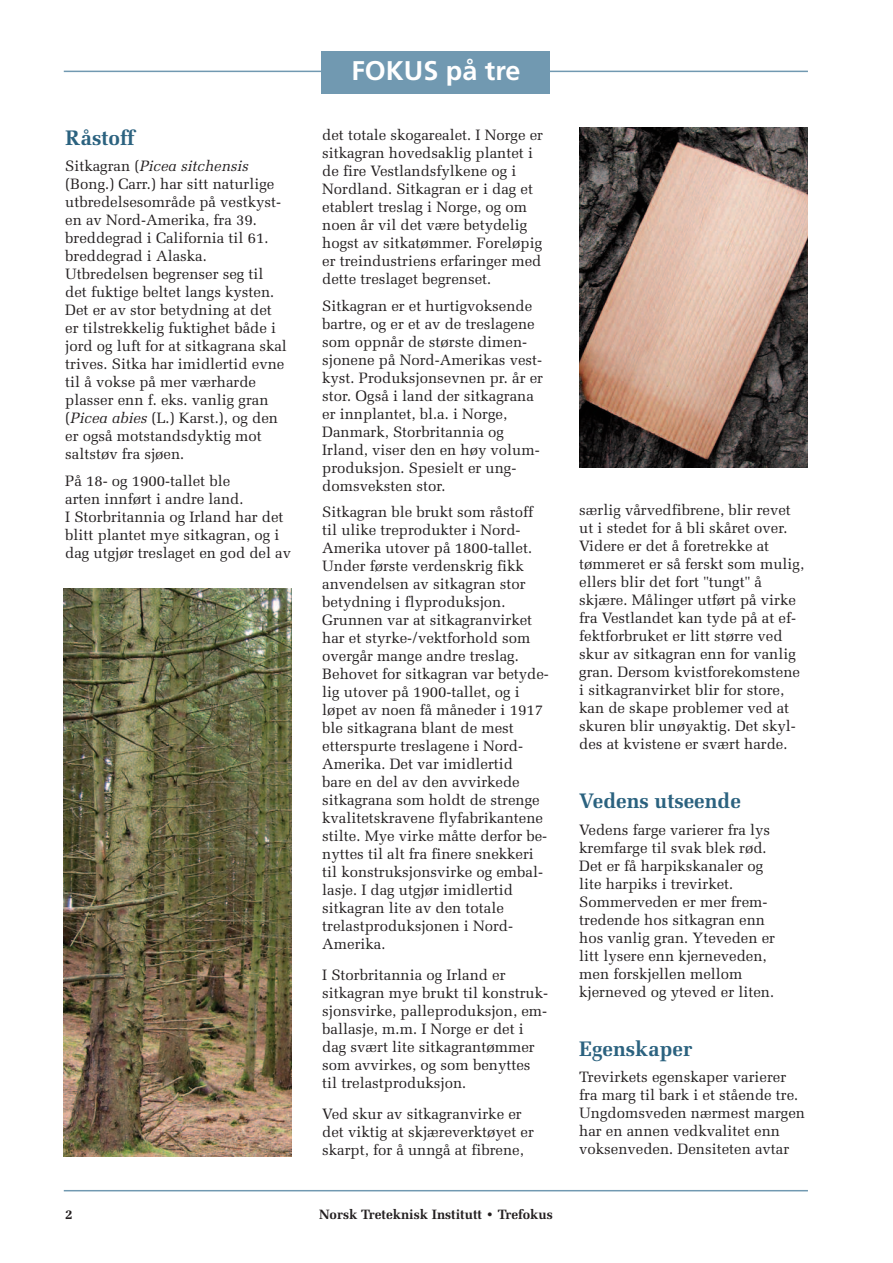
<style>
.page{position:relative;width:893px;height:1263px;background:#fff}
.page>*{position:absolute;margin:0;border:0;box-sizing:border-box;transform-origin:0 0}
.t1{font:700 27px "Frutiger";color:#fff}
.t2{font:700 21px "Melior";color:#2b627f}
.t3{font:15px/18px "Melior";color:#231f20}
.t4{font:700 13.5px "Melior";color:#231f20}
.s1{font-style:italic}
</style>
<div class="page">
<hr style="left:64px;top:1190px;width:744px;height:1px;background:#7199b1">
<hr style="left:64px;top:71px;width:744px;height:1px;background:#7199b1">
<div style="left:322px;top:51px;width:228px;height:43px;background:#7199b1"></div>
<img style="left:64px;top:589px;width:228px;height:568px">
<img style="left:580px;top:128px;width:228px;height:340px">
<h2 class="t2" style="left:65px;top:125px;width:70px">Råstoff</h2>
<p class="t3" style="left:65px;top:157px;width:223px">Sitkagran (<span class="s1">Picea sitchensis </span>(Bong.) Carr.) har sitt naturlige utbredelsesområde på vestkyst&shy;en av Nord-Amerika, fra 39. breddegrad i California til 61. breddegrad i Alaska.<br>Utbredelsen begrenser seg til det fuktige beltet langs kysten.<br>Det er av stor betydning at det er tilstrekkelig fuktighet både i jord og luft for at sitkagrana skal trives. Sitka har imidlertid evne til å vokse på mer værharde plasser enn f. eks. vanlig gran (<span class="s1">Picea abies</span> (L.) Karst.), og den er også motstandsdyktig mot saltstøv fra sjøen.</p>
<p class="t3" style="left:65px;top:472px;width:227px">På 18- og 1900-tallet ble<br>arten innført i andre land.<br>I Storbritannia og Irland har det blitt plantet mye sitkagran, og i dag utgjør treslaget en god del av</p>
<h1 class="t1" style="left:351px;top:59px;width:171px">FOKUS på tre</h1>
<p class="t3" style="left:322px;top:126px;width:222px">det totale skogarealet. I Norge er sitkagran hovedsaklig plantet i de fire Vestlandsfylkene og i<br>Nordland. Sitkagran er i dag et etablert treslag i Norge, og om noen år vil det være betydelig hogst av sitkatømmer. Foreløpig er treindustriens erfaringer med dette treslaget begrenset.</p>
<p class="t3" style="left:322px;top:297px;width:222px">Sitkagran er et hurtigvoksende bartre, og er et av de treslagene som oppnår de største dimen&shy;sjonene på Nord-Amerikas vest&shy;kyst. Produksjonsevnen pr. år er stor. Også i land der sitkagrana er innplantet, bl.a. i Norge,<br>Danmark, Storbritannia og<br>Irland, viser den en høy volum&shy;produksjon. Spesielt er ung&shy;domsveksten stor.</p>
<p class="t3" style="left:322px;top:503px;width:228px">Sitkagran ble brukt som råstoff til ulike treprodukter i Nord-<br>Amerika utover på 1800-tallet.<br>Under første verdenskrig fikk anvendelsen av sitkagran stor betydning i flyproduksjon.<br>Grunnen var at sitkagranvirket har et styrke-/vektforhold som overgår mange andre treslag.<br>Behovet for sitkagran var betyde&shy;lig utover på 1900-tallet, og i løpet av noen få måneder i 1917 ble sitkagrana blant de mest etterspurte treslagene i Nord-<br>Amerika. Det var imidlertid<br>bare en del av den avvirkede sitkagrana som holdt de strenge kvalitetskravene flyfabrikantene stilte. Mye virke måtte derfor be&shy;nyttes til alt fra finere snekkeri til konstruksjonsvirke og embal&shy;lasje. I dag utgjør imidlertid sitkagran lite av den totale trelastproduksjonen i Nord-<br>Amerika.</p>
<p class="t3" style="left:322px;top:966px;width:227px">I Storbritannia og Irland er sitkagran mye brukt til konstruk&shy;sjonsvirke, palleproduksjon, em&shy;ballasje, m.m. I Norge er det i dag svært lite sitkagrantømmer som avvirkes, og som benyttes til trelastproduksjon.</p>
<p class="t3" style="left:322px;top:1105px;width:213px">Ved skur av sitkagranvirke er det viktig at skjæreverktøyet er skarpt, for å unngå at fibrene,</p>
<p class="t4" style="left:65px;top:1207px;width:9px">2</p>
<p class="t4" style="left:319px;top:1207px;width:235px">Norsk Treteknisk Institutt • Trefokus</p>
<p class="t3" style="left:579px;top:501px;width:226px">særlig vårvedfibrene, blir revet ut i stedet for å bli skåret over.<br>Videre er det å foretrekke at tømmeret er så ferskt som mulig, ellers blir det fort "tungt" å skjære. Målinger utført på virke fra Vestlandet kan tyde på at ef&shy;fektforbruket er litt større ved skur av sitkagran enn for vanlig gran. Dersom kvistforekomstene i sitkagranvirket blir for store, kan de skape problemer ved at skuren blir unøyaktig. Det skyl&shy;des at kvistene er svært harde.</p>
<h2 class="t2" style="left:579px;top:788px;width:163px">Vedens utseende</h2>
<p class="t3" style="left:579px;top:820px;width:197px">Vedens farge varierer fra lys kremfarge til svak blek rød.<br>Det er få harpikskanaler og lite harpiks i trevirket.<br>Sommerveden er mer frem&shy;tredende hos sitkagran enn hos vanlig gran. Yteveden er litt lysere enn kjerneveden, men forskjellen mellom kjerneved og yteved er liten.</p>
<h2 class="t2" style="left:579px;top:1036px;width:115px">Egenskaper</h2>
<p class="t3" style="left:579px;top:1068px;width:227px">Trevirkets egenskaper varierer fra marg til bark i et stående tre.<br>Ungdomsveden nærmest margen har en annen vedkvalitet enn voksenveden. Densiteten avtar</p>
</div>
